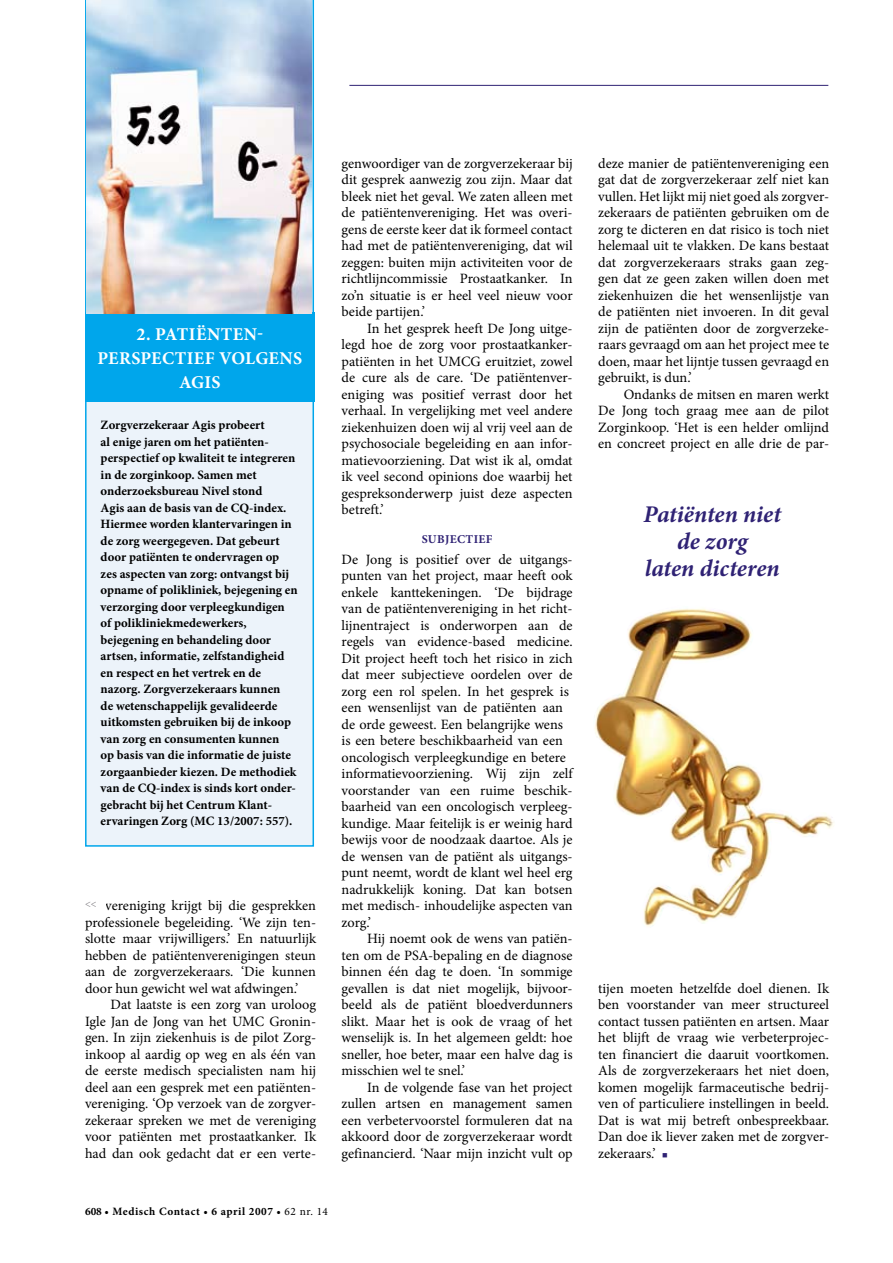
<style>
.page{position:relative;width:893px;height:1263px;background:#fff}
.page>*{position:absolute;margin:0;border:0;box-sizing:border-box;transform-origin:0 0}
.t1{font:italic 700 24px/27px "Minion Pro";color:#2f2274;text-align:center}
.t2{font:700 18px/24px "Minion Pro";letter-spacing:.015em;color:#fff;text-align:center}
.t3{font:14.25px/16.5px "Minion Pro";color:#000;text-align:justify}
.t4{font:700 12.75px/16.5px "Minion Pro";letter-spacing:.01em;color:#000}
.t5{font:700 12px "Minion Pro";letter-spacing:.095em;color:#2f2274}
.t6{font:700 11.25px "Minion Pro";letter-spacing:.05em;color:#000}
.t7{font:10.5px "Minion Pro";color:#817f84}
.s1{font-weight:400}
.s2{color:#2f2274}
</style>
<div class="page">
<hr style="left:349px;top:85px;width:479px;height:1px;background:#2f2274">
<div style="left:85px;top:0;width:229px;height:847px;background:#ecf3fa"></div>
<div style="left:85px;top:313px;width:230px;height:89px;background:#00a6eb"></div>
<img style="left:86px;top:0;width:226px;height:313px">
<img style="left:594px;top:608px;width:240px;height:319px">
<p class="t2" style="left:98px;top:322px;width:206px">2. Patiënten&shy;perspectief volgens<br>Agis</p>
<p class="t4" style="left:101px;top:417px;width:199px">Zorgverzekeraar Agis probeert<br>al enige jaren om het patiënten&shy;perspectief op kwaliteit te integreren in de zorginkoop. Samen met onderzoeksbureau Nivel stond<br>Agis aan de basis van de CQ-index.<br>Hiermee worden klantervaringen in de zorg weergegeven. Dat gebeurt door patiënten te ondervragen op zes aspecten van zorg: ontvangst bij opname of polikliniek, bejegening en verzorging door verpleegkundigen of poli-kliniekmedewerkers, bejegening en behandeling door artsen, informatie, zelfstandigheid en respect en het vertrek en de nazorg. Zorgverzekeraars kunnen<br>de wetenschappelijk gevalideerde uitkomsten gebruiken bij de inkoop van zorg en consumenten kunnen<br>op basis van die informatie de juiste zorgaanbieder kiezen. De methodiek van de CQ-index is sinds kort onder&shy;gebracht bij het Centrum Klant&shy;ervaringen Zorg (MC 13/2007: 557).</p>
<p class="t3" style="left:85px;top:897px;width:233px;text-indent:20px">vereniging krijgt bij die gesprekken professionele begeleiding. ‘We zijn ten&shy;slotte maar vrijwilligers.’ En natuurlijk hebben de patiëntenverenigingen steun aan de zorgverzekeraars. ‘Die kunnen door hun gewicht wel wat afdwingen.’</p>
<p class="t3" style="left:85px;top:996px;width:233px;text-indent:26px">Dat laatste is een zorg van uroloog Igle Jan de Jong van het UMC Gronin&shy;gen. In zijn ziekenhuis is de pilot Zorg&shy;inkoop al aardig op weg en als één van de eerste medisch specialisten nam hij deel aan een gesprek met een patiënten&shy;vereniging. ‘Op verzoek van de zorgver&shy;zekeraar spreken we met de vereniging voor patiënten met prostaatkanker. Ik had dan ook gedacht dat er een verte-</p>
<p class="t7" style="left:85px;top:896px;width:13px">&lt;&lt;</p>
<p class="t3" style="left:342px;top:155px;width:233px">genwoordiger van de zorgverzekeraar bij dit gesprek aanwezig zou zijn. Maar dat bleek niet het geval. We zaten alleen met de patiëntenvereniging. Het was overi&shy;gens de eerste keer dat ik formeel contact had met de patiëntenvereniging, dat wil zeggen: buiten mijn activiteiten voor de richtlijncommissie Prostaatkanker. In zo’n situatie is er heel veel nieuw voor beide partijen.’</p>
<p class="t3" style="left:342px;top:320px;width:233px;text-indent:26px">In het gesprek heeft De Jong uitge&shy;legd hoe de zorg voor prostaatkanker&shy;patiënten in het UMCG eruitziet, zowel de cure als de care. ‘De patiëntenver&shy;eniging was positief verrast door het verhaal. In vergelijking met veel andere ziekenhuizen doen wij al vrij veel aan de psychosociale begeleiding en aan infor&shy;matievoorziening. Dat wist ik al, omdat ik veel second opinions doe waarbij het gespreksonderwerp juist deze aspecten betreft.’</p>
<p class="t5" style="left:422px;top:530px;width:72px">Subjectief</p>
<p class="t3" style="left:342px;top:551px;width:233px;text-align:left">De Jong is positief over de uitgangs&shy;punten van het project, maar heeft ook enkele kanttekeningen. ‘De bijdrage van de patiëntenvereniging in het richt&shy;lijnentraject is onderworpen aan de regels van evidence-based medicine.<br>Dit project heeft toch het risico in zich dat meer subjectieve oordelen over de zorg een rol spelen. In het gesprek is een wensenlijst van de patiënten aan de orde geweest. Een belangrijke wens is een betere beschikbaarheid van een oncologisch verpleegkundige en betere informatievoorziening. Wij zijn zelf voorstander van een ruime beschik&shy;baarheid van een oncologisch verpleeg&shy;kundige. Maar feitelijk is er weinig hard bewijs voor de noodzaak daartoe. Als je de wensen van de patiënt als uitgangs&shy;punt neemt, wordt de klant wel heel erg nadrukkelijk koning. Dat kan botsen met medisch- inhoudelijke aspecten van zorg.’</p>
<p class="t3" style="left:342px;top:930px;width:233px;text-indent:26px">Hij noemt ook de wens van patiën&shy;ten om de PSA-bepaling en de diagnose binnen één dag te doen. ‘In sommige gevallen is dat niet mogelijk, bijvoor&shy;beeld als de patiënt bloedverdunners slikt. Maar het is ook de vraag of het wenselijk is. In het algemeen geldt: hoe sneller, hoe beter, maar een halve dag is misschien wel te snel.’</p>
<p class="t3" style="left:342px;top:1079px;width:233px;text-indent:26px">In de volgende fase van het project zullen artsen en management samen een verbetervoorstel formuleren dat na akkoord door de zorgverzekeraar wordt gefinancierd. ‘Naar mijn inzicht vult op</p>
<p class="t6" style="left:85px;top:1203px;width:244px">608 • Medisch Contact • 6 april 2007 • <span class="s1">62 nr. 14</span></p>
<p class="t3" style="left:598px;top:155px;width:233px">deze manier de patiëntenvereniging een gat dat de zorgverzekeraar zelf niet kan vullen. Het lijkt mij niet goed als zorgver&shy;zekeraars de patiënten gebruiken om de zorg te dicteren en dat risico is toch niet helemaal uit te vlakken. De kans bestaat dat zorgverzekeraars straks gaan zeg&shy;gen dat ze geen zaken willen doen met ziekenhuizen die het wensenlijstje van de patiënten niet invoeren. In dit geval zijn de patiënten door de zorgverzeke&shy;raars gevraagd om aan het project mee te doen, maar het lijntje tussen gevraagd en gebruikt, is dun.’</p>
<p class="t3" style="left:598px;top:386px;width:233px;text-indent:26px">Ondanks de mitsen en maren werkt De Jong toch graag mee aan de pilot Zorginkoop. ‘Het is een helder omlijnd en concreet project en alle drie de par-</p>
<h1 class="t1" style="left:643px;top:500px;width:139px">Patiënten niet de zorg<br>laten dicteren</h1>
<p class="t3" style="left:598px;top:980px;width:233px">tijen moeten hetzelfde doel dienen. Ik ben voorstander van meer structureel contact tussen patiënten en artsen. Maar het blijft de vraag wie verbeterprojec&shy;ten financiert die daaruit voortkomen.<br>Als de zorgverzekeraars het niet doen, komen mogelijk farmaceutische bedrij&shy;ven of particuliere instellingen in beeld.<br>Dat is wat mij betreft onbespreekbaar.<br>Dan doe ik liever zaken met de zorgver&shy;zekeraars.’ <span class="s2">■</span></p>
</div>
